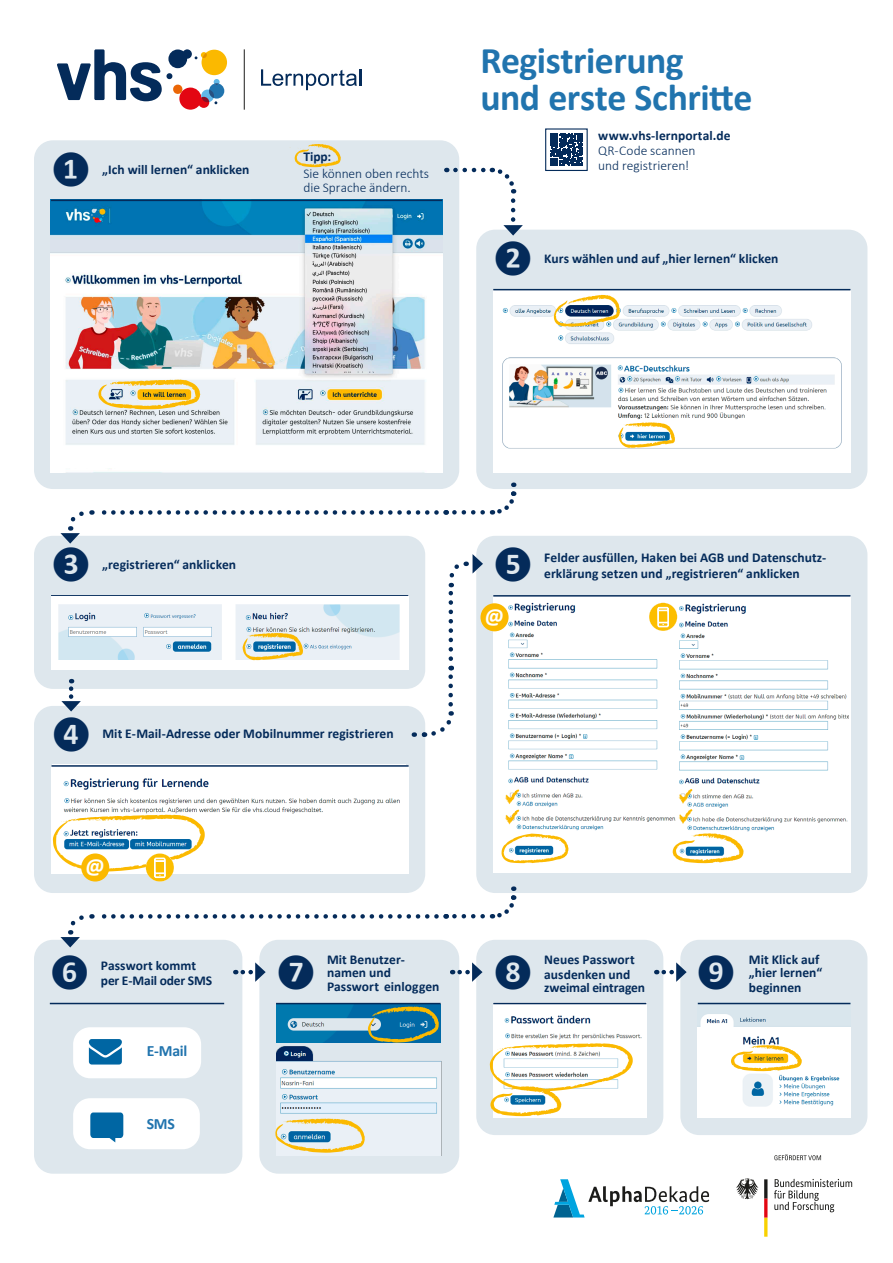
<style>
.page{position:relative;width:893px;height:1263px;background:#fff}
.page>*{position:absolute;margin:0;border:0;box-sizing:border-box;transform-origin:0 0}
.t1{font:700 37.8px/36.2px "Calibri";letter-spacing:-.015em;color:#2174ae}
.t2{font:700 30px "Calibri";color:#042b5a}
.t3{font:700 21.45px "Calibri";color:#fff}
.t4{font:700 15.75px "Calibri";letter-spacing:-.015em;color:#2174ae}
.t5{font:700 13.5px/13.5px "Calibri";letter-spacing:.005em;color:#042b5a}
.t6{font:300 13.5px/13.5px "Calibri";color:#042b5a}
</style>
<div class="page">
<hr style="left:244px;top:49px;width:1px;height:61px;background:#1c1c1a">
<svg style="left:57px;top:49px;width:170px;height:61px"></svg>
<svg style="left:261px;top:69px;width:100px;height:21px"></svg>
<svg style="left:553px;top:1179px;width:156px;height:38px"></svg>
<svg style="left:774px;top:1179px;width:78px;height:33px"></svg>
<svg style="left:736px;top:1178px;width:22px;height:21px"></svg>
<svg style="left:764px;top:1179px;width:3px;height:58px"></svg>
<svg style="left:774px;top:1154px;width:47px;height:6px"></svg>
<svg style="left:550px;top:133px;width:33px;height:33px"></svg>
<div style="left:545px;top:128px;width:43px;height:43px;border:1px solid #042b5a"></div>
<div style="left:34px;top:140px;width:425px;height:349px;background:#dee7ed;border-radius:19px"></div>
<img style="left:51px;top:199px;width:391px;height:273px">
<hr style="left:51px;top:200px;width:391px;height:1px;background:#042b5a">
<svg style="left:98px;top:379px;width:102px;height:31px"></svg>
<svg style="left:290px;top:144px;width:51px;height:23px"></svg>
<div style="left:57px;top:456px;width:89px;height:12px;background:#fff"></div>
<div style="left:476px;top:230px;width:391px;height:259px;background:#dee7ed;border-radius:19px"></div>
<img style="left:493px;top:290px;width:357px;height:182px">
<hr style="left:493px;top:289px;width:357px;height:1px;background:#042b5a">
<svg style="left:619px;top:422px;width:56px;height:26px"></svg>
<svg style="left:554px;top:295px;width:66px;height:32px;background:#bbb9a2"></svg>
<div style="left:34px;top:536px;width:391px;height:153px;background:#dee7ed;border-radius:19px"></div>
<hr style="left:51px;top:595px;width:357px;height:2px;background:#042b5a">
<div style="left:51px;top:596px;width:357px;height:74px;background:#fff"></div>
<img style="left:58px;top:604px;width:342px;height:57px">
<svg style="left:243px;top:633px;width:60px;height:27px;background:#b9c2a3"></svg>
<div style="left:34px;top:706px;width:391px;height:187px;background:#dee7ed;border-radius:19px"></div>
<img style="left:52px;top:767px;width:354px;height:107px">
<hr style="left:51px;top:765px;width:358px;height:2px;background:#042b5a">
<div style="left:81px;top:853px;width:28px;height:28px;background:#fbb900;border-radius:50%"></div>
<div style="left:146px;top:853px;width:28px;height:28px;background:#fcbe00;border-radius:50%"></div>
<svg style="left:53px;top:815px;width:152px;height:63px;background:#dadabd"></svg>
<div style="left:476px;top:536px;width:391px;height:357px;background:#dee7ed;border-radius:19px"></div>
<img style="left:493px;top:597px;width:183px;height:266px">
<div style="left:676px;top:596px;width:173px;height:276px;background:#fff"></div>
<img style="left:676px;top:603px;width:173px;height:229px">
<hr style="left:493px;top:595px;width:357px;height:2px;background:#042b5a">
<div style="left:480px;top:603px;width:29px;height:28px;background:#fbb900;border-radius:50%"></div>
<div style="left:649px;top:603px;width:28px;height:28px;background:#fcbe00;border-radius:50%"></div>
<svg style="left:657px;top:607px;width:12px;height:21px"></svg>
<svg style="left:501px;top:833px;width:67px;height:30px;background:#d7d9bd"></svg>
<svg style="left:673px;top:833px;width:71px;height:30px"></svg>
<svg style="left:679px;top:789px;width:14px;height:35px"></svg>
<svg style="left:505px;top:789px;width:15px;height:35px"></svg>
<div style="left:34px;top:940px;width:208px;height:234px;background:#dee7ed;border-radius:19px"></div>
<div style="left:73px;top:1027px;width:128px;height:51px;background:#fff;border-radius:17px"></div>
<svg style="left:89px;top:1039px;width:33px;height:25px"></svg>
<div style="left:73px;top:1098px;width:127px;height:51px;background:#fff;border-radius:17px"></div>
<svg style="left:90px;top:1112px;width:33px;height:30px"></svg>
<hr style="left:50px;top:1003px;width:174px;height:1px;background:#042b5a">
<div style="left:259px;top:940px;width:200px;height:234px;background:#dee7ed;border-radius:19px"></div>
<img style="left:276px;top:1004px;width:165px;height:38px">
<img style="left:276px;top:1046px;width:165px;height:110px">
<hr style="left:276px;top:1003px;width:165px;height:1px;background:#042b5a">
<svg style="left:275px;top:1118px;width:90px;height:35px"></svg>
<svg style="left:368px;top:1006px;width:71px;height:37px;background:#3f8088"></svg>
<div style="left:476px;top:940px;width:187px;height:195px;background:#dee7ed;border-radius:19px"></div>
<img style="left:494px;top:1003px;width:153px;height:114px">
<hr style="left:493px;top:1003px;width:153px;height:1px;background:#042b5a">
<svg style="left:490px;top:1043px;width:143px;height:73px;background:#efebd6"></svg>
<div style="left:680px;top:940px;width:187px;height:195px;background:#dee7ed;border-radius:19px"></div>
<img style="left:698px;top:1004px;width:152px;height:113px">
<hr style="left:698px;top:1003px;width:152px;height:1px;background:#042b5a">
<svg style="left:731px;top:1045px;width:71px;height:26px;background:#f8db89"></svg>
<svg style="left:448px;top:554px;width:35px;height:105px"></svg>
<svg style="left:60px;top:914px;width:377px;height:33px"></svg>
<svg style="left:491px;top:886px;width:26px;height:33px"></svg>
<svg style="left:446px;top:914px;width:37px;height:5px"></svg>
<svg style="left:60px;top:510px;width:377px;height:34px"></svg>
<svg style="left:491px;top:482px;width:26px;height:33px"></svg>
<svg style="left:446px;top:510px;width:37px;height:5px"></svg>
<svg style="left:455px;top:167px;width:62px;height:27px"></svg>
<svg style="left:503px;top:201px;width:20px;height:35px"></svg>
<svg style="left:414px;top:711px;width:40px;height:26px"></svg>
<svg style="left:448px;top:666px;width:5px;height:38px"></svg>
<svg style="left:235px;top:962px;width:31px;height:20px"></svg>
<svg style="left:61px;top:679px;width:20px;height:32px"></svg>
<svg style="left:452px;top:962px;width:30px;height:20px"></svg>
<svg style="left:656px;top:962px;width:31px;height:20px"></svg>
<h1 class="t1" style="left:480px;top:43px;width:273px">Registrierung und erste Schritte</h1>
<p class="t5" style="left:598px;top:129px;width:134px">www.vhs-lernportal.de</p>
<p class="t6" style="left:598px;top:143px;width:99px">QR-Code scannen</p>
<h2 class="t2" style="left:51px;top:151px;width:41px">❶</h2>
<p class="t6" style="left:598px;top:158px;width:93px">und registrieren!</p>
<p class="t5" style="left:304px;top:150px;width:29px">Tipp:</p>
<p class="t6" style="left:304px;top:166px;width:127px">Sie können oben rechts die Sprache ändern.</p>
<p class="t5" style="left:102px;top:163px;width:149px">„Ich will lernen“ anklicken</p>
<h2 class="t2" style="left:493px;top:240px;width:41px">❷</h2>
<p class="t5" style="left:544px;top:252px;width:236px">Kurs wählen und auf „hier lernen“ klicken</p>
<h2 class="t2" style="left:51px;top:546px;width:41px">❸</h2>
<p class="t5" style="left:102px;top:558px;width:136px">„registrieren“ anklicken</p>
<h2 class="t2" style="left:51px;top:716px;width:41px">❹</h2>
<p class="t5" style="left:102px;top:727px;width:293px">Mit E-Mail-Adresse oder Mobilnummer registrieren</p>
<h3 class="t3" style="left:86px;top:852px;width:21px">@</h3>
<h2 class="t2" style="left:493px;top:546px;width:41px">❺</h2>
<p class="t5" style="left:493px;top:549px;width:335px;line-height:16.5px;text-indent:51px">Felder ausfüllen, Haken bei AGB und Datenschutz--erklärung setzen und „registrieren“ anklicken</p>
<h3 class="t3" style="left:485px;top:602px;width:21px">@</h3>
<h2 class="t2" style="left:50px;top:954px;width:41px">❻</h2>
<p class="t5" style="left:101px;top:957px;width:113px;line-height:15px">Passwort kommt per E-Mail oder SMS</p>
<h2 class="t2" style="left:276px;top:954px;width:41px">❼</h2>
<p class="t5" style="left:327px;top:952px;width:114px">Mit Benutzer&shy;namen und<br>Passwort einloggen</p>
<h2 class="t2" style="left:493px;top:954px;width:41px">❽</h2>
<p class="t5" style="left:544px;top:951px;width:92px;line-height:15px">Neues Passwort ausdenken und</p>
<p class="t5" style="left:544px;top:981px;width:102px">zweimal eintragen</p>
<p class="t4" style="left:147px;top:1040px;width:42px">E-Mail</p>
<p class="t4" style="left:147px;top:1114px;width:30px">SMS</p>
<h2 class="t2" style="left:696px;top:954px;width:41px">❾</h2>
<p class="t5" style="left:749px;top:952px;width:75px">Mit Klick auf „hier lernen“</p>
<p class="t5" style="left:749px;top:981px;width:54px">beginnen</p>
</div>
